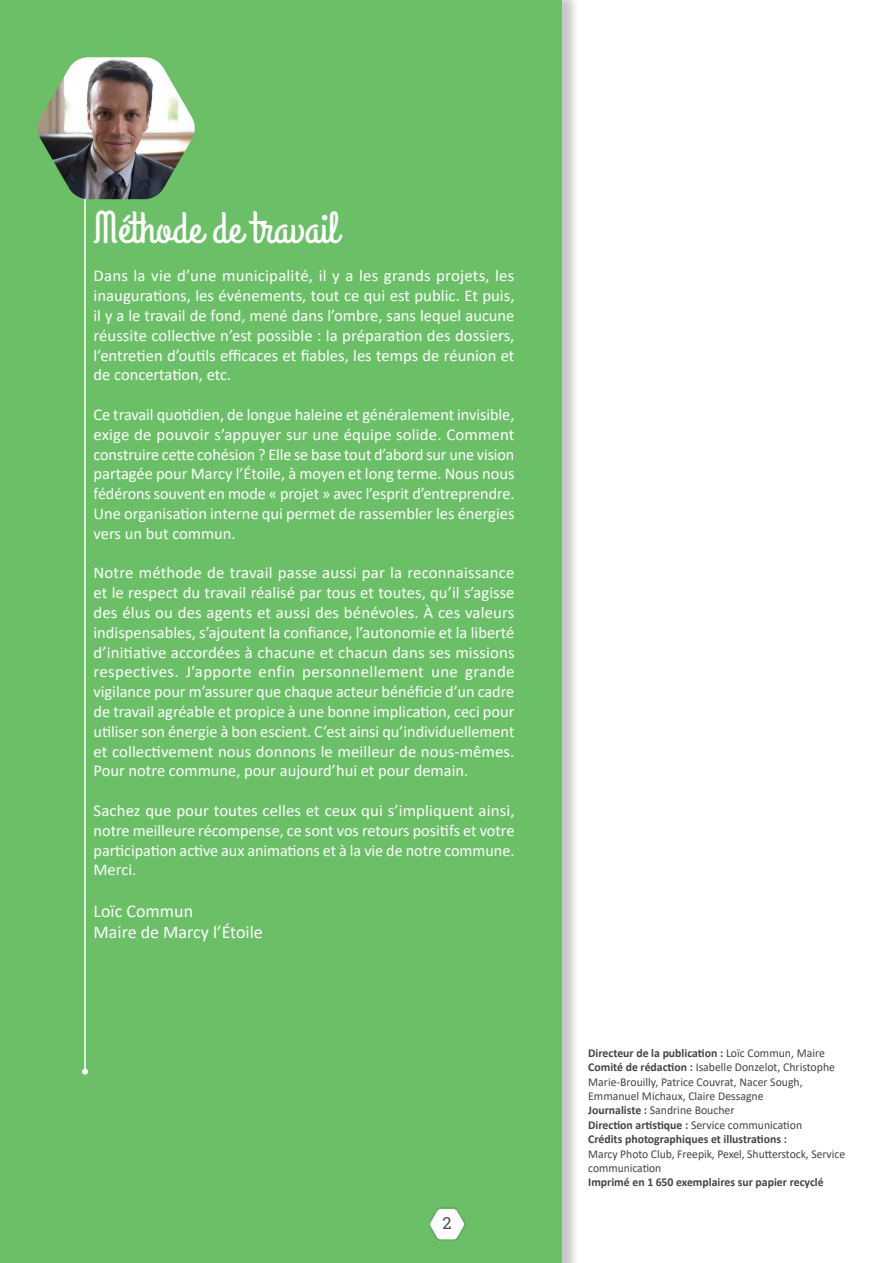
<style>
.page{position:relative;width:893px;height:1263px;background:#fff}
.page>*{position:absolute;margin:0;border:0;box-sizing:border-box;transform-origin:0 0}
.t1{font:45px "Grand Hotel";color:#fff}
.t2{font:18px/21.6px "Calibri";color:#fff}
.t3{font:16.5px/19.8px "Calibri";color:#fff;text-align:justify}
.t4{font:16.5px "Roboto Slab";color:#4b4c4d}
.t5{font:12px/14.4px "Calibri";color:#424445}
.t6{font:700 12px "Calibri";color:#424445}
.s1{font-weight:700}
</style>
<div class="page">
<div style="left:0;top:0;width:580px;height:1263px;background:#231f20;opacity:.25"></div>
<div style="left:0;top:0;width:561px;height:1263px;background:#6bc067"></div>
<hr style="left:84px;top:128px;width:2px;height:943px;background:#fff">
<svg style="left:82px;top:1068px;width:6px;height:6px"></svg>
<img style="left:38px;top:57px;width:157px;height:142px">
<svg style="left:429px;top:1207px;width:37px;height:34px"></svg>
<h1 class="t1" style="left:94px;top:199px;width:246px">Méthode de travail</h1>
<p class="t3" style="left:94px;top:266px;width:422px">Dans la vie d’une municipalité, il y a les grands projets, les inaugurations, les événements, tout ce qui est public. Et puis, il y a le travail de fond, mené dans l’ombre, sans lequel aucune réussite collective n’est possible : la préparation des dossiers, l’entretien d’outils efficaces et fiables, les temps de réunion et de concertation, etc.</p>
<p class="t3" style="left:94px;top:404px;width:422px">Ce travail quotidien, de longue haleine et généralement invisible, exige de pouvoir s’appuyer sur une équipe solide. Comment construire cette cohésion ? Elle se base tout d’abord sur une vision partagée pour Marcy l’Étoile, à moyen et long terme. Nous nous fédérons souvent en mode « projet » avec l’esprit d’entreprendre.<br>Une organisation interne qui permet de rassembler les énergies vers un but commun.</p>
<p class="t3" style="left:94px;top:563px;width:423px">Notre méthode de travail passe aussi par la reconnaissance et le respect du travail réalisé par tous et toutes, qu’il s’agisse des élus ou des agents et aussi des bénévoles. À ces valeurs indispensables, s’ajoutent la confiance, l’autonomie et la liberté d’initiative accordées à chacune et chacun dans ses missions respectives. J’apporte enfin personnellement une grande vigilance pour m’assurer que chaque acteur bénéficie d’un cadre de travail agréable et propice à une bonne implication, ceci pour utiliser son énergie à bon escient. C’est ainsi qu’individuellement et collectivement nous donnons le meilleur de nous-mêmes.<br>Pour notre commune, pour aujourd’hui et pour demain.</p>
<p class="t3" style="left:94px;top:800px;width:422px">Sachez que pour toutes celles et ceux qui s’impliquent ainsi, notre meilleure récompense, ce sont vos retours positifs et votre participation active aux animations et à la vie de notre commune.<br>Merci.</p>
<p class="t2" style="left:94px;top:900px;width:171px">Loïc Commun<br>Maire de Marcy l’Étoile</p>
<p class="t4" style="left:442px;top:1212px;width:11px">2</p>
<p class="t5" style="left:588px;top:1045px;width:248px"><span class="s1">Directeur de la publication :</span> Loïc Commun, Maire <span class="s1">Comité de rédaction :</span> Isabelle Donzelot, Christophe Marie-Brouilly, Patrice Couvrat, Nacer Sough, Emmanuel Michaux, Claire Dessagne<br><span class="s1">Journaliste :</span> Sandrine Boucher<br><span class="s1">Direction artistique :</span> Service communication <span class="s1">Crédits photographiques et illustrations :</span></p>
<p class="t5" style="left:588px;top:1146px;width:258px">Marcy Photo Club, Freepik, Pexel, Shutterstock, Service communication</p>
<p class="t6" style="left:588px;top:1174px;width:237px">Imprimé en 1 650 exemplaires sur papier recyclé</p>
</div>
